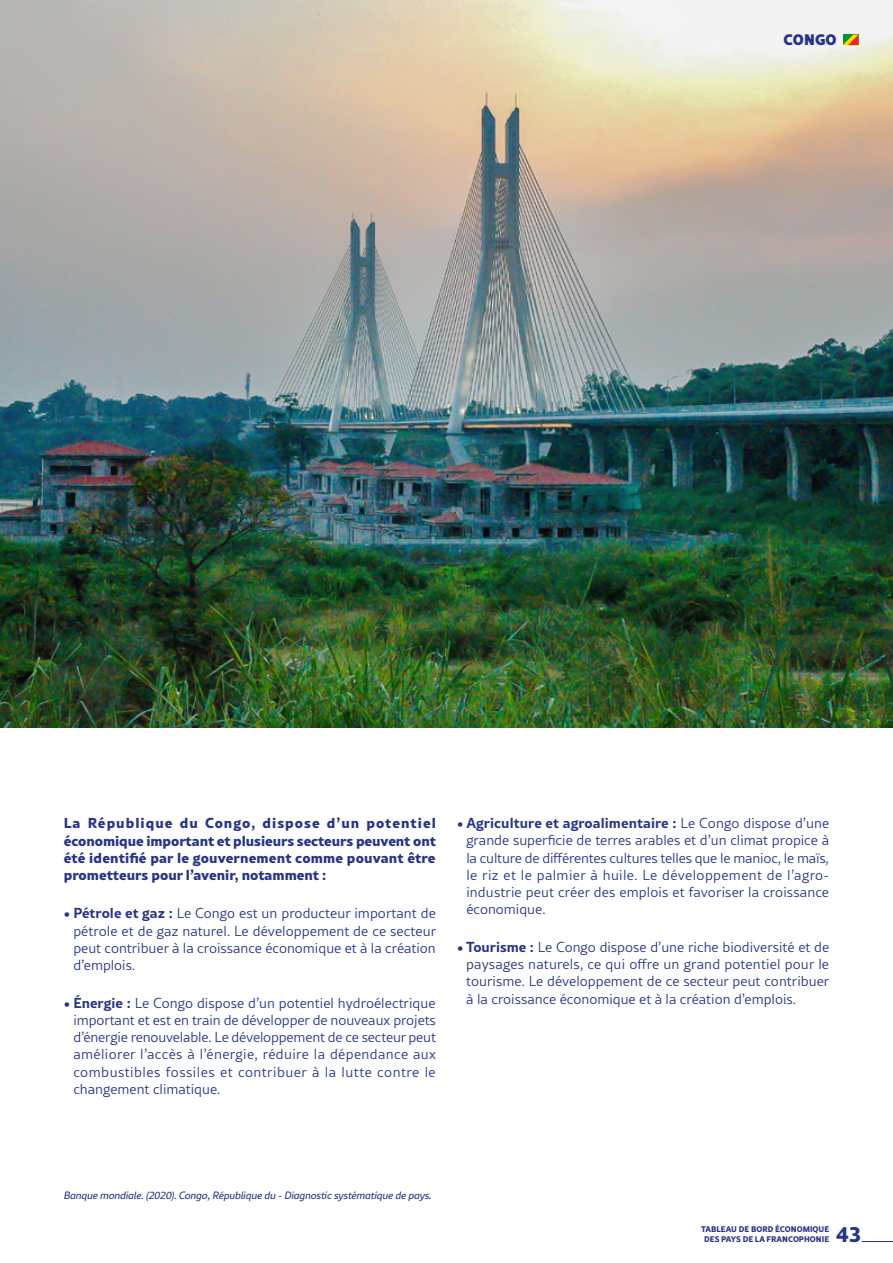
<style>
.page{position:relative;width:893px;height:1263px;background:#fff}
.page>*{position:absolute;margin:0;border:0;box-sizing:border-box;transform-origin:0 0}
.t1{font:800 21.6px "Rival Sans";color:#283587}
.Rubriquage{font:900 15px "Rival Sans";letter-spacing:.01em;color:#283587}
.BODY{font:300 14.25px/17.1px "Rival Sans";color:#283587;text-align:justify}
.Chapo_1{font:800 14.25px/17.2px "Rival Sans";color:#283587;text-align:justify}
.Notes_bas_de_page{font:italic 10.5px "Rival Sans";letter-spacing:-.02em;color:#283587}
.t2{font:800 8.1px/9.8px "Rival Sans";color:#283587;text-align:center}
.s1{font-weight:700}
</style>
<div class="page">
<img style="left:0;top:0;width:893px;height:727px">
<div style="left:843px;top:35px;width:16px;height:10px;background:#bc6b17"></div>
<svg style="left:843px;top:35px;width:15px;height:10px"></svg>
<hr style="left:861px;top:1241px;width:32px;height:1px;background:#283587">
<p class="Rubriquage" style="left:783px;top:27px;width:55px">CONGO</p>
<p class="Chapo_1" style="left:64px;top:814px;width:374px">La République du Congo, dispose d’un potentiel économique important et plusieurs secteurs peuvent ont été identifié par le gouvernement comme pouvant être prometteurs pour l’avenir, notamment :</p>
<p class="BODY" style="left:73px;top:905px;width:364px;text-indent:-10px"><span class="s1">• Pétrole et gaz :</span> Le Congo est un producteur important de pétrole et de gaz naturel. Le développement de ce secteur peut contribuer à la croissance économique et à la création d’emplois.</p>
<p class="BODY" style="left:73px;top:994px;width:364px;text-indent:-10px"><span class="s1">• Énergie :</span> Le Congo dispose d’un potentiel hydroélectrique important et est en train de développer de nouveaux projets d’énergie renouvelable. Le développement de ce secteur peut améliorer l’accès à l’énergie, réduire la dépendance aux combustibles fossiles et contribuer à la lutte contre le changement climatique.</p>
<p class="BODY" style="left:466px;top:815px;width:364px;text-indent:-9px"><span class="s1">• Agriculture et agroalimentaire :</span> Le Congo dispose d’une grande superficie de terres arables et d’un climat propice à la culture de différentes cultures telles que le manioc, le maïs, le riz et le palmier à huile. Le développement de l’agro&shy;industrie peut créer des emplois et favoriser la croissance économique.</p>
<p class="BODY" style="left:466px;top:938px;width:365px;text-indent:-9px"><span class="s1">• Tourisme :</span> Le Congo dispose d’une riche biodiversité et de paysages naturels, ce qui offre un grand potentiel pour le tourisme. Le développement de ce secteur peut contribuer à la croissance économique et à la création d’emplois.</p>
<p class="Notes_bas_de_page" style="left:64px;top:1188px;width:369px">Banque mondiale. (2020). Congo, République du - Diagnostic systématique de pays.</p>
<p class="t2" style="left:701px;top:1224px;width:130px">TABLEAU DE BORD ÉCONOMIQUE<br>DES PAYS DE LA FRANCOPHONIE</p>
<h1 class="t1" style="left:836px;top:1217px;width:26px">43</h1>
</div>
